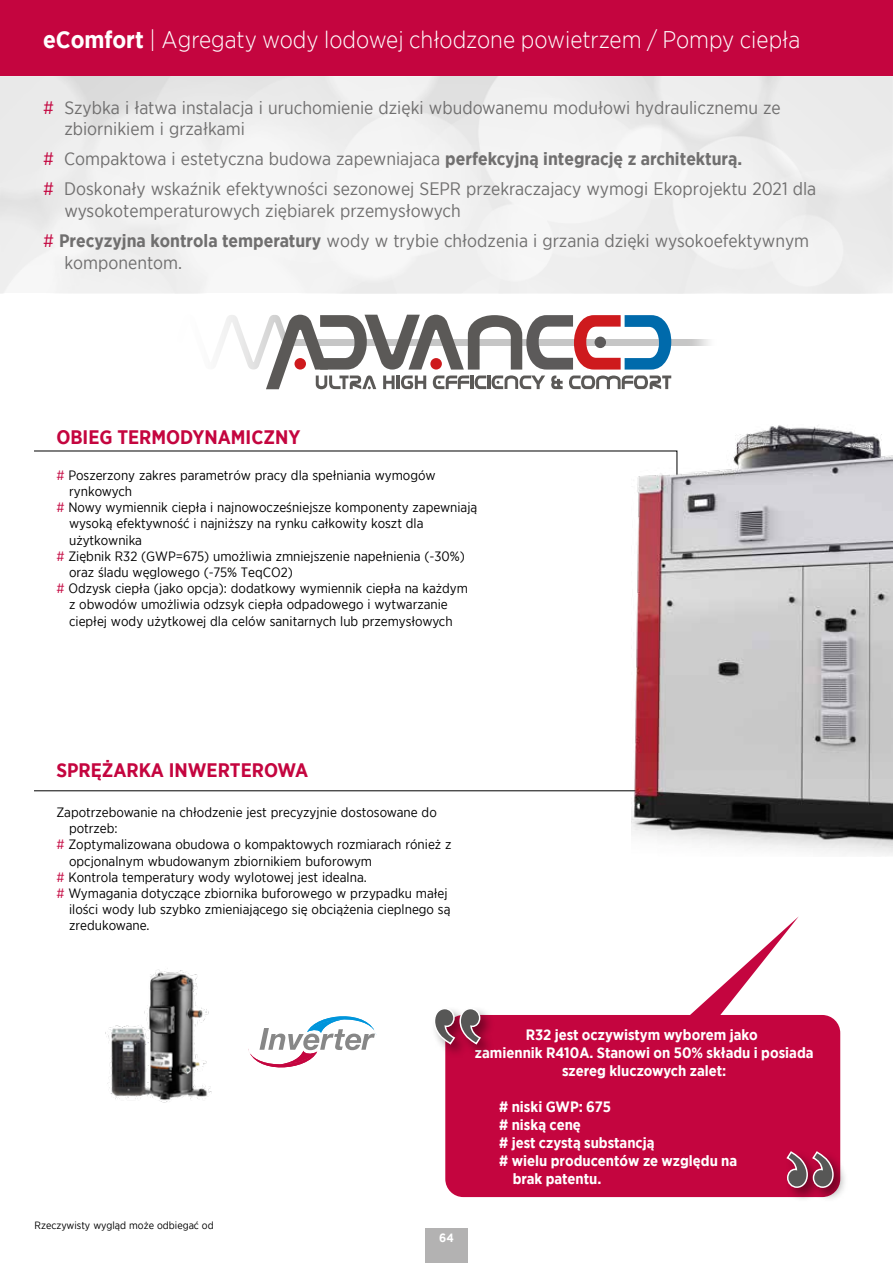
<style>
.page{position:relative;width:893px;height:1263px;background:#fff}
.page>*{position:absolute;margin:0;border:0;box-sizing:border-box;transform-origin:0 0}
.t1{font:300 24px "Gotham Narrow";color:#fff}
.t2{font:700 19.5px "Gotham Narrow";color:#c4053f}
.t3{font:18px/30.2px "Gotham Narrow";color:#706f6f}
.t4{font:700 15px/18px "Gotham Narrow";color:#fff;text-align:center}
.t5{font:13.5px "Gotham Narrow";color:#000}
.t6{font:700 12px "Gotham";color:#fff;scale:.9 1}
.t7{font:10.5px "Gotham Narrow";color:#000}
.s1{font-weight:700}
.s2{color:#c4053f}
</style>
<div class="page">
<div style="left:0;top:0;width:893px;height:77px;background:#c4053f"></div>
<svg style="left:671px;top:339px;width:38px;height:6px"></svg>
<svg style="left:220px;top:315px;width:451px;height:74px"></svg>
<div style="left:430px;top:358px;width:12px;height:12px;background:#ce1a1d;border-radius:50%"></div>
<div style="left:425px;top:1229px;width:43px;height:34px;background:#b3b2b2"></div>
<div style="left:0;top:77px;width:893px;height:216px;background:#f0f0f0"></div>
<svg style="left:690px;top:916px;width:109px;height:99px"></svg>
<div style="left:445px;top:1015px;width:395px;height:182px;background:#c4053f;border-radius:18px"></div>
<div style="left:431px;top:1005px;width:64px;height:54px;background:#000;opacity:.4"></div>
<svg style="left:433px;top:1007px;width:49px;height:39px"></svg>
<div style="left:784px;top:1149px;width:65px;height:53px;background:#000;opacity:.4"></div>
<svg style="left:785px;top:1150px;width:49px;height:39px"></svg>
<hr style="left:34px;top:790px;width:636px;height:1px;background:#000">
<svg style="left:248px;top:1016px;width:128px;height:52px"></svg>
<img style="left:105px;top:969px;width:107px;height:134px">
<svg style="left:34px;top:450px;width:597px;height:2px"></svg>
<img style="left:631px;top:425px;width:262px;height:430px">
<h1 class="t1" style="left:43px;top:25px;width:759px"><span class="s1">eComfort</span> | Agregaty wody lodowej chłodzone powietrzem / Pompy ciepła</h1>
<h3 class="t3" style="left:64px;top:96px;width:718px;line-height:21.6px;text-indent:-21px"><span class="s2">#</span> Szybka i łatwa instalacja i uruchomienie dzięki wbudowanemu modułowi hydraulicznemu ze zbiornikiem i grzałkami</h3>
<h3 class="t3" style="left:43px;top:143px;width:775px"><span class="s2">#</span> Compaktowa i estetyczna budowa zapewniajaca <span class="s1">perfekcyjną integrację z architekturą.<br></span><span class="s2">#</span> Doskonały wskaźnik efektywności sezonowej SEPR przekraczajacy wymogi Ekoprojektu 2021 dla</h3>
<h3 class="t3" style="left:43px;top:195px;width:768px;text-indent:21px">wysokotemperaturowych ziębiarek przemysłowych<br><span class="s2">#</span> <span class="s1">Precyzyjna kontrola temperatury</span> wody w trybie chłodzenia i grzania dzięki wysokoefektywnym</h3>
<h3 class="t3" style="left:64px;top:247px;width:119px">komponentom.</h3>
<h2 class="t2" style="left:56px;top:424px;width:246px">OBIEG TERMODYNAMICZNY</h2>
<p class="t5" style="left:56px;top:467px;width:381px"><span class="s2">#</span> Poszerzony zakres parametrów pracy dla spełniania wymogów</p>
<p class="t5" style="left:69px;top:483px;width:65px">rynkowych</p>
<p class="t5" style="left:56px;top:499px;width:422px"><span class="s2">#</span> Nowy wymiennik ciepła i najnowocześniejsze komponenty zapewniają</p>
<p class="t5" style="left:69px;top:515px;width:356px">wysoką efektywność i najniższy na rynku całkowity koszt dla</p>
<p class="t5" style="left:69px;top:531px;width:74px">użytkownika</p>
<p class="t5" style="left:56px;top:548px;width:410px"><span class="s2">#</span> Ziębnik R32 (GWP=675) umożliwia zmniejszenie napełnienia (-30%)</p>
<p class="t5" style="left:69px;top:564px;width:225px">oraz śladu węglowego (-75% TeqCO2)</p>
<p class="t5" style="left:56px;top:580px;width:413px"><span class="s2">#</span> Odzysk ciepła (jako opcja): dodatkowy wymiennik ciepła na każdym</p>
<p class="t5" style="left:69px;top:596px;width:380px">z obwodów umożliwia odzsyk ciepła odpadowego i wytwarzanie</p>
<p class="t5" style="left:69px;top:612px;width:385px">ciepłej wody użytkowej dla celów sanitarnych lub przemysłowych</p>
<h2 class="t2" style="left:56px;top:757px;width:253px">SPRĘŻARKA INWERTEROWA</h2>
<p class="t5" style="left:56px;top:804px;width:382px">Zapotrzebowanie na chłodzenie jest precyzyjnie dostosowane do</p>
<p class="t5" style="left:69px;top:820px;width:50px">potrzeb:</p>
<p class="t5" style="left:56px;top:836px;width:397px"><span class="s2">#</span> Zoptymalizowana obudowa o kompaktowych rozmiarach rónież z</p>
<p class="t5" style="left:69px;top:852px;width:305px">opcjonalnym wbudowanym zbiornikiem buforowym</p>
<p class="t5" style="left:56px;top:869px;width:312px"><span class="s2">#</span> Kontrola temperatury wody wylotowej jest idealna.</p>
<p class="t5" style="left:56px;top:885px;width:393px"><span class="s2">#</span> Wymagania dotyczące zbiornika buforowego w przypadku małej</p>
<p class="t5" style="left:69px;top:901px;width:383px">ilości wody lub szybko zmieniającego się obciążenia cieplnego są</p>
<p class="t5" style="left:69px;top:917px;width:82px">zredukowane.</p>
<p class="t7" style="left:35px;top:1219px;width:181px">Rzeczywisty wygląd może odbiegać od</p>
<p class="t6" style="left:439px;top:1231px;width:18px">64</p>
<p class="t4" style="left:475px;top:1025px;width:340px">R32 jest oczywistym wyborem jako<br>zamiennik R410A. Stanowi on 50% składu i posiada szereg kluczowych zalet:</p>
<p class="t4" style="left:499px;top:1097px;width:113px"># niski GWP: 675</p>
<p class="t4" style="left:499px;top:1115px;width:83px"># niską cenę</p>
<p class="t4" style="left:499px;top:1133px;width:157px"># jest czystą substancją</p>
<p class="t4" style="left:499px;top:1151px;width:239px"># wielu producentów ze względu na</p>
<p class="t4" style="left:513px;top:1169px;width:90px">brak patentu.</p>
</div>
